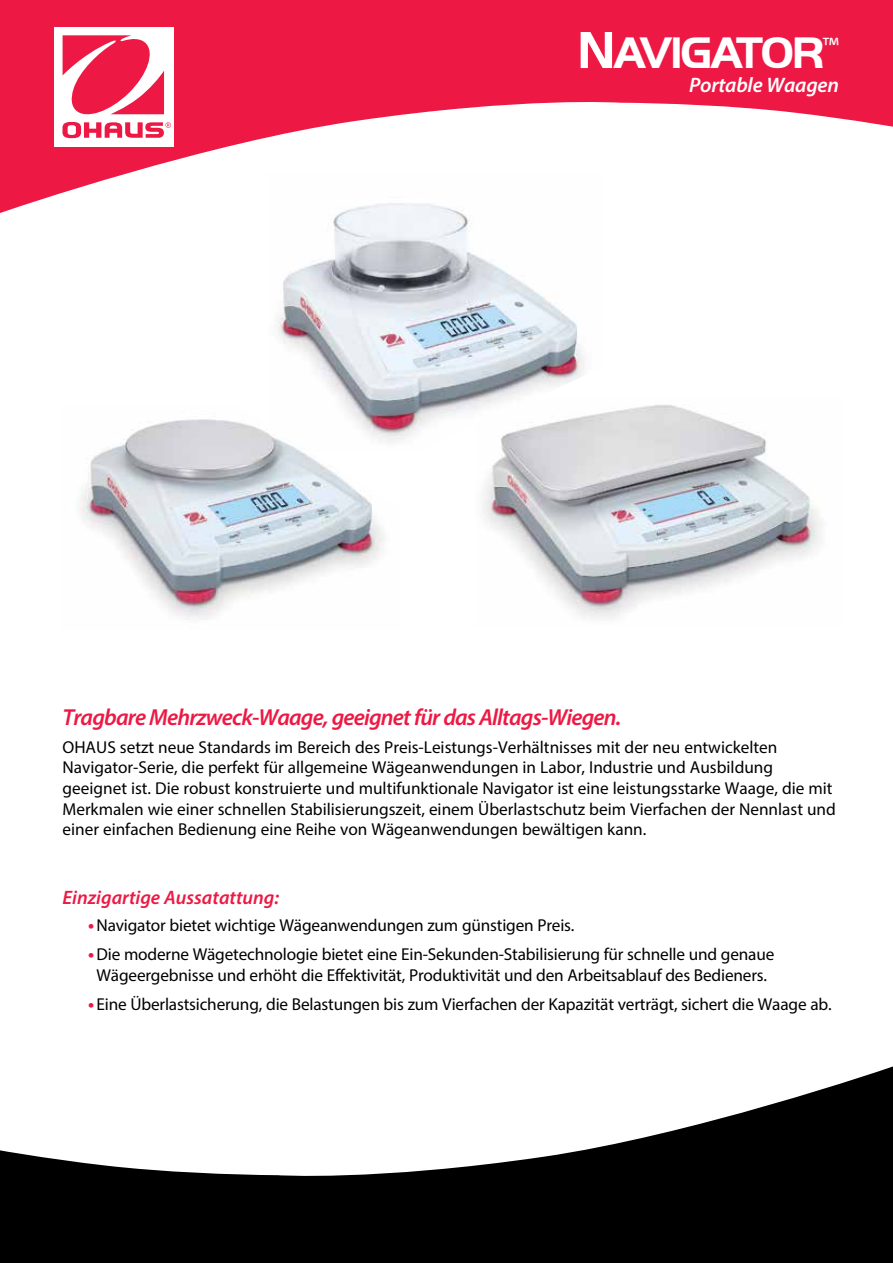
<style>
.page{position:relative;width:893px;height:1263px;background:#fff}
.page>*{position:absolute;margin:0;border:0;box-sizing:border-box;transform-origin:0 0}
.t1{font:700 45.9px "Handel Got D";letter-spacing:-.05em;color:#fff}
.t2{font:italic 600 23.25px "Myriad Pro";letter-spacing:-.035em;color:#ed1944}
.t3{font:italic 600 21px "Myriad Pro";letter-spacing:-.01em;color:#fff}
.t4{font:italic 600 19.5px "Myriad Pro";color:#ed1944}
.t5{font:17.25px/20.7px "Myriad Pro";color:#000}
.s1{font-size:54px}
.s2{font-weight:700;font-size:18px;color:#ed1944}
</style>
<div class="page">
<img style="left:482px;top:405px;width:341px;height:214px">
<img style="left:275px;top:220px;width:328px;height:231px">
<img style="left:77px;top:406px;width:323px;height:214px">
<svg style="left:0;top:1066px;width:893px;height:197px;fill:#000"></svg>
<svg style="left:0;top:0;width:893px;height:220px;fill:#ed1944"></svg>
<div style="left:54px;top:27px;width:120px;height:119px;background:#fff"></div>
<svg style="left:62px;top:35px;width:109px;height:103px"></svg>
<h1 class="t1" style="left:577px;top:27px;width:263px"><span class="s1">N</span>AVIGATOR<sup>™</sup></h1>
<p class="t3" style="left:689px;top:72px;width:151px">Portable Waagen</p>
<h2 class="t2" style="left:63px;top:703px;width:560px">Tragbare Mehrzweck-Waage, geeignet für das Alltags-Wiegen.</h2>
<p class="t5" style="left:63px;top:736px;width:775px">OHAUS setzt neue Standards im Bereich des Preis-Leistungs-Verhältnisses mit der neu entwickelten Navigator-Serie, die perfekt für allgemeine Wägeanwendungen in Labor, Industrie und Ausbildung geeignet ist. Die robust konstruierte und multifunktionale Navigator ist eine leistungsstarke Waage, die mit Merkmalen wie einer schnellen Stabilisierungszeit, einem Überlastschutz beim Vierfachen der Nennlast und einer einfachen Bedienung eine Reihe von Wägeanwendungen bewältigen kann.</p>
<p class="t4" style="left:63px;top:885px;width:218px">Einzigartige Aussatattung:</p>
<p class="t5" style="left:88px;top:915px;width:488px"><span class="s2">•</span>Navigator bietet wichtige Wägeanwendungen zum günstigen Preis.</p>
<p class="t5" style="left:88px;top:944px;width:688px;text-align:center"><span class="s2">•</span>Die moderne Wägetechnologie bietet eine Ein-Sekunden-Stabilisierung für schnelle und genaue<br>Wägeergebnisse und erhöht die Effektivität, Produktivität und den Arbeitsablauf des Bedieners.</p>
<p class="t5" style="left:88px;top:994px;width:745px"><span class="s2">•</span> Eine Überlastsicherung, die Belastungen bis zum Vierfachen der Kapazität verträgt, sichert die Waage ab.</p>
</div>
